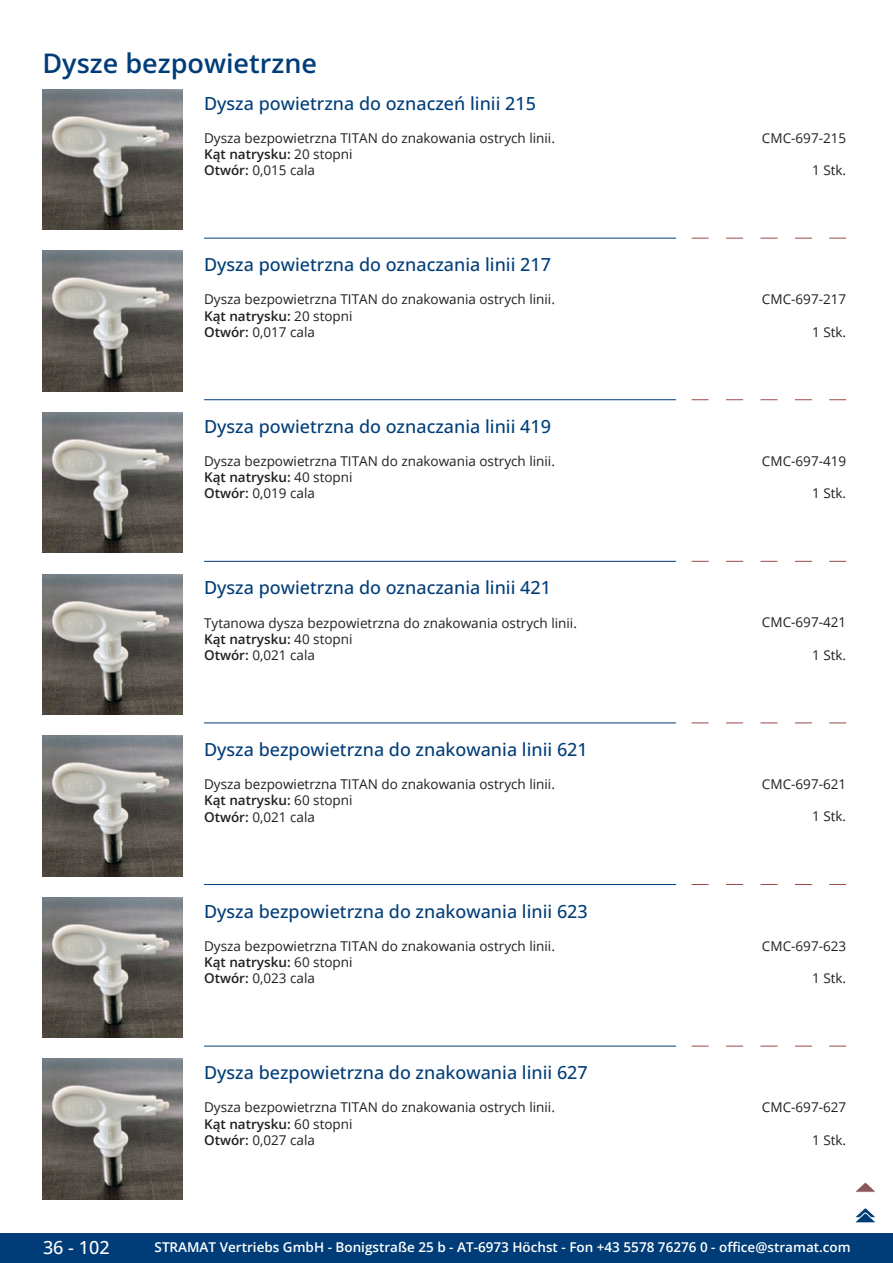
<style>
.page{position:relative;width:893px;height:1263px;background:#fff}
.page>*{position:absolute;margin:0;border:0;box-sizing:border-box;transform-origin:0 0}
.GruppeName{font:600 27px "Open Sans";color:#003d78}
.ArtikelName{font:500 18px "Open Sans";color:#003d78}
.t1{font:500 18px "Open Sans";color:#fff}
.Beschreibung{font:13.5px/16.2px "Open Sans";color:#231f20}
.ArtikelNummer{font:13.5px "Open Sans";color:#231f20}
.t2{font:600 13.5px "Open Sans";color:#fff}
.s1{font-weight:600}
</style>
<div class="page">
<div style="left:0;top:1233px;width:893px;height:30px;background:#003d78"></div>
<img style="left:43px;top:89px;width:140px;height:141px">
<img style="left:43px;top:251px;width:140px;height:140px">
<svg style="left:692px;top:238px;width:17px;height:1px"></svg>
<svg style="left:726px;top:238px;width:17px;height:1px"></svg>
<svg style="left:760px;top:238px;width:17px;height:1px"></svg>
<svg style="left:795px;top:238px;width:17px;height:1px"></svg>
<svg style="left:829px;top:238px;width:17px;height:1px"></svg>
<hr style="left:204px;top:238px;width:472px;height:1px;background:#003d78">
<img style="left:43px;top:412px;width:140px;height:141px">
<svg style="left:692px;top:399px;width:17px;height:1px"></svg>
<svg style="left:726px;top:399px;width:17px;height:1px"></svg>
<svg style="left:760px;top:399px;width:17px;height:1px"></svg>
<svg style="left:795px;top:399px;width:17px;height:1px"></svg>
<svg style="left:829px;top:399px;width:17px;height:1px"></svg>
<hr style="left:204px;top:399px;width:472px;height:1px;background:#003d78">
<img style="left:43px;top:574px;width:140px;height:140px">
<svg style="left:692px;top:561px;width:17px;height:1px"></svg>
<svg style="left:726px;top:561px;width:17px;height:1px"></svg>
<svg style="left:760px;top:561px;width:17px;height:1px"></svg>
<svg style="left:795px;top:561px;width:17px;height:1px"></svg>
<svg style="left:829px;top:561px;width:17px;height:1px"></svg>
<hr style="left:204px;top:561px;width:472px;height:1px;background:#003d78">
<img style="left:43px;top:736px;width:140px;height:140px">
<svg style="left:692px;top:723px;width:17px;height:1px"></svg>
<svg style="left:726px;top:723px;width:17px;height:1px"></svg>
<svg style="left:760px;top:723px;width:17px;height:1px"></svg>
<svg style="left:795px;top:723px;width:17px;height:1px"></svg>
<svg style="left:829px;top:723px;width:17px;height:1px"></svg>
<hr style="left:204px;top:723px;width:472px;height:1px;background:#003d78">
<img style="left:43px;top:897px;width:140px;height:140px">
<svg style="left:692px;top:884px;width:17px;height:1px"></svg>
<svg style="left:726px;top:884px;width:17px;height:1px"></svg>
<svg style="left:760px;top:884px;width:17px;height:1px"></svg>
<svg style="left:795px;top:884px;width:17px;height:1px"></svg>
<svg style="left:829px;top:884px;width:17px;height:1px"></svg>
<hr style="left:204px;top:884px;width:472px;height:1px;background:#003d78">
<img style="left:43px;top:1059px;width:140px;height:140px">
<svg style="left:692px;top:1046px;width:17px;height:1px"></svg>
<svg style="left:726px;top:1046px;width:17px;height:1px"></svg>
<svg style="left:760px;top:1046px;width:17px;height:1px"></svg>
<svg style="left:795px;top:1046px;width:17px;height:1px"></svg>
<svg style="left:829px;top:1046px;width:17px;height:1px"></svg>
<hr style="left:204px;top:1046px;width:472px;height:1px;background:#003d78">
<svg style="left:856px;top:1183px;width:19px;height:9px"></svg>
<svg style="left:855px;top:1208px;width:21px;height:15px"></svg>
<p class="GruppeName" style="left:43px;top:44px;width:276px">Dysze bezpowietrzne</p>
<p class="ArtikelName" style="left:204px;top:91px;width:333px">Dysza powietrzna do oznaczeń linii 215</p>
<p class="Beschreibung" style="left:204px;top:129px;width:352px">Dysza bezpowietrzna TITAN do znakowania ostrych linii.<br><span class="s1">Kąt natrysku:</span> 20 stopni<br><span class="s1">Otwór:</span> 0,015 cala</p>
<p class="ArtikelNummer" style="left:762px;top:128px;width:86px">CMC-697-215</p>
<p class="ArtikelNummer" style="left:812px;top:161px;width:36px">1 Stk.</p>
<p class="ArtikelName" style="left:204px;top:252px;width:348px">Dysza powietrzna do oznaczania linii 217</p>
<p class="Beschreibung" style="left:204px;top:291px;width:352px">Dysza bezpowietrzna TITAN do znakowania ostrych linii.<br><span class="s1">Kąt natrysku:</span> 20 stopni<br><span class="s1">Otwór:</span> 0,017 cala</p>
<p class="ArtikelNummer" style="left:762px;top:290px;width:86px">CMC-697-217</p>
<p class="ArtikelNummer" style="left:812px;top:322px;width:36px">1 Stk.</p>
<p class="ArtikelName" style="left:204px;top:414px;width:348px">Dysza powietrzna do oznaczania linii 419</p>
<p class="Beschreibung" style="left:204px;top:453px;width:352px">Dysza bezpowietrzna TITAN do znakowania ostrych linii.<br><span class="s1">Kąt natrysku:</span> 40 stopni<br><span class="s1">Otwór:</span> 0,019 cala</p>
<p class="ArtikelNummer" style="left:762px;top:452px;width:86px">CMC-697-419</p>
<p class="ArtikelNummer" style="left:812px;top:484px;width:36px">1 Stk.</p>
<p class="ArtikelName" style="left:204px;top:575px;width:348px">Dysza powietrzna do oznaczania linii 421</p>
<p class="Beschreibung" style="left:204px;top:614px;width:374px">Tytanowa dysza bezpowietrzna do znakowania ostrych linii.<br><span class="s1">Kąt natrysku:</span> 40 stopni<br><span class="s1">Otwór:</span> 0,021 cala</p>
<p class="ArtikelNummer" style="left:762px;top:613px;width:86px">CMC-697-421</p>
<p class="ArtikelNummer" style="left:812px;top:646px;width:36px">1 Stk.</p>
<p class="ArtikelName" style="left:204px;top:737px;width:385px">Dysza bezpowietrzna do znakowania linii 621</p>
<p class="Beschreibung" style="left:204px;top:776px;width:352px">Dysza bezpowietrzna TITAN do znakowania ostrych linii.<br><span class="s1">Kąt natrysku:</span> 60 stopni<br><span class="s1">Otwór:</span> 0,021 cala</p>
<p class="ArtikelNummer" style="left:762px;top:775px;width:86px">CMC-697-621</p>
<p class="ArtikelNummer" style="left:812px;top:807px;width:36px">1 Stk.</p>
<p class="ArtikelName" style="left:204px;top:899px;width:385px">Dysza bezpowietrzna do znakowania linii 623</p>
<p class="Beschreibung" style="left:204px;top:937px;width:352px">Dysza bezpowietrzna TITAN do znakowania ostrych linii.<br><span class="s1">Kąt natrysku:</span> 60 stopni<br><span class="s1">Otwór:</span> 0,023 cala</p>
<p class="ArtikelNummer" style="left:762px;top:936px;width:86px">CMC-697-623</p>
<p class="ArtikelNummer" style="left:812px;top:969px;width:36px">1 Stk.</p>
<p class="ArtikelName" style="left:204px;top:1060px;width:385px">Dysza bezpowietrzna do znakowania linii 627</p>
<p class="Beschreibung" style="left:204px;top:1099px;width:352px">Dysza bezpowietrzna TITAN do znakowania ostrych linii.<br><span class="s1">Kąt natrysku:</span> 60 stopni<br><span class="s1">Otwór:</span> 0,027 cala</p>
<p class="ArtikelNummer" style="left:762px;top:1098px;width:86px">CMC-697-627</p>
<p class="ArtikelNummer" style="left:812px;top:1130px;width:36px">1 Stk.</p>
<h2 class="t1" style="left:43px;top:1234px;width:68px">36 - 102</h2>
<p class="t2" style="left:155px;top:1238px;width:698px">STRAMAT Vertriebs GmbH - Bonigstraße 25 b - AT-6973 Höchst - Fon +43 5578 76276 0 - office@stramat.com</p>
</div>
